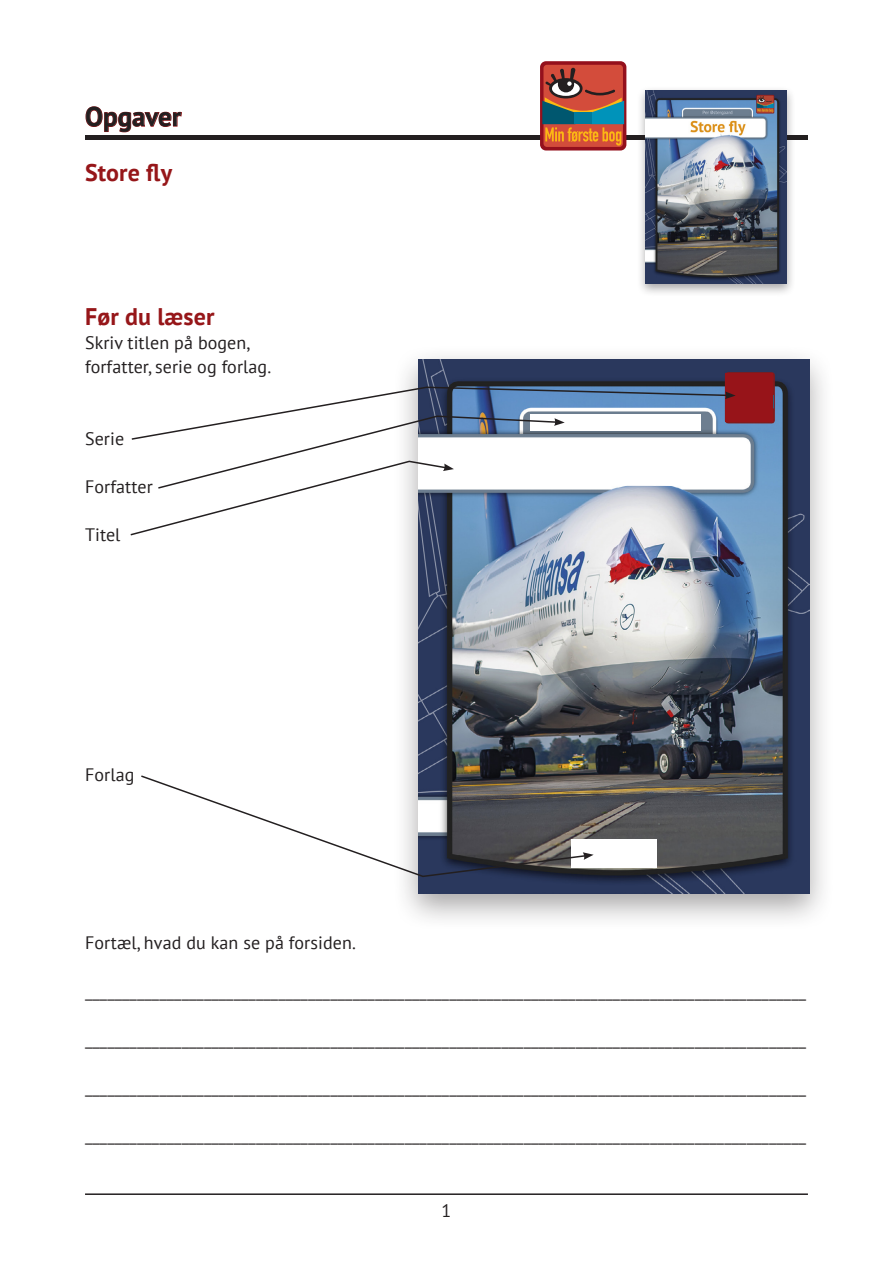
<style>
.page{position:relative;width:893px;height:1263px;background:#fff}
.page>*{position:absolute;margin:0;border:0;box-sizing:border-box;transform-origin:0 0}
.t1{font:700 27px "PT Sans";color:#231f20}
.Rubrik{font:700 24px "PT Sans";letter-spacing:.005em;color:#961619}
.Brødtekst{font:18px "PT Sans";letter-spacing:.005em;color:#231f20}
</style>
<div class="page">
<hr style="left:85px;top:1193px;width:723px;height:2px;background:#231f20">
<hr style="left:85px;top:136px;width:723px;height:4px;background:#231f20">
<svg style="left:85px;top:106px;width:97px;height:27px"></svg>
<div style="left:636px;top:86px;width:160px;height:211px;background:#231f20;opacity:.4"></div>
<img style="left:645px;top:90px;width:142px;height:193px">
<div style="left:392px;top:345px;width:443px;height:587px;background:#231f20;opacity:.4"></div>
<img style="left:418px;top:359px;width:391px;height:534px">
<svg style="left:540px;top:61px;width:86px;height:89px"></svg>
<div style="left:543px;top:65px;width:80px;height:82px;background:#d34c3b;border-radius:3px"></div>
<svg style="left:542px;top:68px;width:82px;height:78px"></svg>
<div style="left:571px;top:839px;width:85px;height:28px;background:#fff"></div>
<svg style="left:141px;top:774px;width:446px;height:104px"></svg>
<svg style="left:583px;top:852px;width:11px;height:8px"></svg>
<div style="left:725px;top:373px;width:48px;height:48px;background:#971419"></div>
<svg style="left:130px;top:386px;width:606px;height:151px"></svg>
<h1 class="t1" style="left:85px;top:99px;width:98px">Opgaver</h1>
<p class="Rubrik" style="left:85px;top:157px;width:89px">Store fly</p>
<p class="Rubrik" style="left:85px;top:301px;width:131px">Før du læser</p>
<p class="Brødtekst" style="left:85px;top:331px;width:166px">Skriv titlen på bogen,</p>
<p class="Brødtekst" style="left:85px;top:355px;width:188px">forfatter, serie og forlag.</p>
<p class="Brødtekst" style="left:85px;top:427px;width:41px">Serie</p>
<p class="Brødtekst" style="left:85px;top:475px;width:69px">Forfatter</p>
<p class="Brødtekst" style="left:85px;top:523px;width:37px">Titel</p>
<p class="Brødtekst" style="left:85px;top:763px;width:51px">Forlag</p>
<p class="Brødtekst" style="left:85px;top:931px;width:272px">Fortæl, hvad du kan se på forsiden.</p>
<p class="Brødtekst" style="left:85px;top:979px;width:723px">_________________________________________________________________________________________________</p>
<p class="Brødtekst" style="left:85px;top:1027px;width:723px">_________________________________________________________________________________________________</p>
<p class="Brødtekst" style="left:85px;top:1075px;width:723px">_________________________________________________________________________________________________</p>
<p class="Brødtekst" style="left:85px;top:1123px;width:723px">_________________________________________________________________________________________________</p>
<p class="Brødtekst" style="left:442px;top:1199px;width:11px">1</p>
</div>
